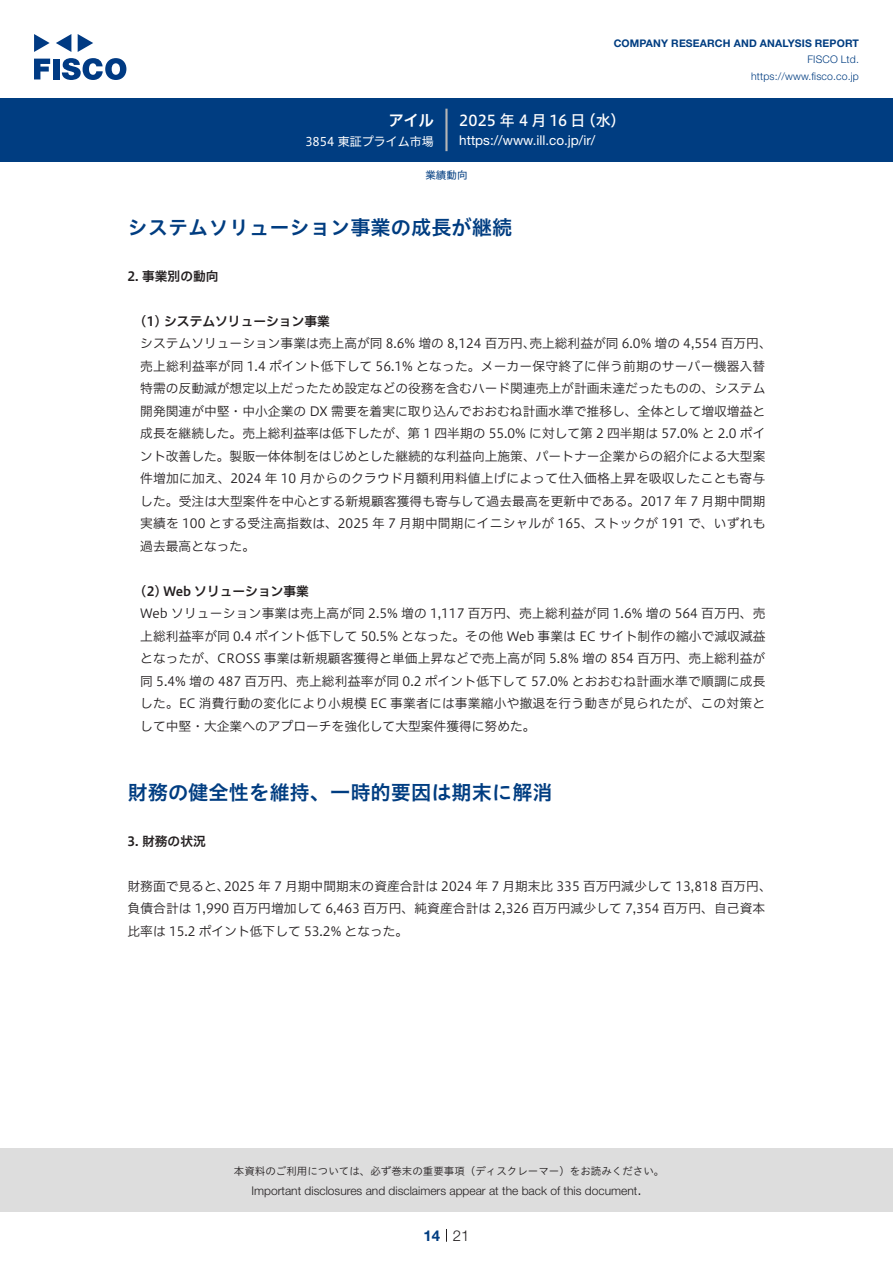
<style>
.page{position:relative;width:893px;height:1263px;background:#fff}
.page>*{position:absolute;margin:0;border:0;box-sizing:border-box;transform-origin:0 0}
.中タイトル{font:20.25px "Hiragino UD Sans Std W6";color:#003d81}
.t1{font:15px "Hiragino UD Sans F Std N W5";letter-spacing:.005em;color:#fff}
.t2{font:300 15px "Helvetica Neue LT Std";color:#231f20}
.t3{font:15px "Hiragino UD Sans F Std N W6";color:#fff}
.t4{font:700 15px "Helvetica Neue LT Std";color:#003d81}
.t5{font:13.5px "Helvetica Neue LT Std";color:#fff}
.本文3mm{font:12.75px/22.5px "Hiragino UD Sans F Std N W3";color:#231f20}
.本文{font:12.75px/22.5px "Hiragino UD Sans F Std N W3";color:#231f20}
.小タイトル3mm{font:12.75px "Hiragino UD Sans F Std N W6";color:#231f20}
.小タイトル{font:12.75px "Hiragino UD Sans F Std N W6";color:#231f20}
.t6{font:300 12px "Helvetica Neue LT Std";color:#231f20}
.t7{font:12px "Hiragino UD Sans F Std N W4";color:#fff}
.t8{font:10.5px "Hiragino UD Sans Std W3";color:#231f20}
.t9{font:700 10.5px "Helvetica Neue LT Std";letter-spacing:.015em;color:#003d81}
.t10{font:300 10.5px/16.5px "Helvetica Neue LT Std";letter-spacing:.015em;color:#003d81;text-align:right}
.ヘッダー{font:10.5px "Hiragino UD Sans F Std N W4";color:#003d81}
</style>
<div class="page">
<div style="left:0;top:1148px;width:893px;height:64px;background:#ddd"></div>
<svg style="left:34px;top:59px;width:16px;height:20px"></svg>
<div style="left:53px;top:59px;width:6px;height:20px;background:#003a83"></div>
<svg style="left:62px;top:58px;width:64px;height:22px"></svg>
<svg style="left:34px;top:34px;width:16px;height:18px"></svg>
<svg style="left:78px;top:34px;width:15px;height:18px"></svg>
<svg style="left:56px;top:34px;width:15px;height:18px"></svg>
<div style="left:0;top:98px;width:893px;height:64px;background:#003d81"></div>
<hr style="left:445px;top:109px;width:3px;height:42px;background:#b5b5b6">
<svg style="left:446px;top:1229px;width:1px;height:13px"></svg>
<p class="t3" style="left:389px;top:109px;width:46px">アイル</p>
<p class="t7" style="left:305px;top:132px;width:130px">3854 東証プライム市場</p>
<p class="t9" style="left:614px;top:37px;width:247px">COMPANY RESEARCH AND ANALYSIS REPORT</p>
<p class="t10" style="left:751px;top:51px;width:109px">FISCO Ltd. https://www.fisco.co j p.</p>
<p class="t1" style="left:581px;top:109px;width:46px">（水(</p>
<p class="t1" style="left:459px;top:109px;width:128px">2025 年 4 月 16 日</p>
<p class="t5" style="left:459px;top:132px;width:138px">https: / / w w w . i l l . c o j p. /i r/</p>
<p class="ヘッダー" style="left:425px;top:167px;width:43px">業績動向</p>
<p class="中タイトル" style="left:128px;top:212px;width:386px">システムソリューション事業の成長が継続</p>
<p class="小タイトル" style="left:128px;top:266px;width:93px">2. 事業別の動向</p>
<p class="小タイトル3mm" style="left:140px;top:311px;width:191px">1( ) システムソリューション事業</p>
<p class="本文3mm" style="left:140px;top:331px;width:627px">システムソリューション事業は売上高が同 8.6% 増の 8,124 百万円、<br>売上総利益率が同 1.4 ポイント低下して 56.1% となった。メーカー保守終了に伴う前期のサーバー機器入替特需の反動減が想定以上だったため設定などの役務を含むハード関連売上が計画未達だったものの、システム開発関連が中堅・中小企業の DX 需要を着実に取り込んでおおむね計画水準で推移し、全体として増収増益と成長を継続した。売上総利益率は低下したが、第 1 四半期の 55.0% に対して第 2 四半期は 57.0% と 2.0 ポイント改善した。製販一体体制をはじめとした継続的な利益向上施策、パートナー企業からの紹介による大型案件増加に加え、2024 年 10 月からのクラウド月額利用料値上げによって仕入価格上昇を吸収したことも寄与した。受注は大型案件を中心とする新規顧客獲得も寄与して過去最高を更新中である。2017 年 7 月期中間期実績を 100 とする受注高指数は、2025 年 7 月期中間期にイニシャルが 165、ストックが 191 で、いずれも過去最高となった。</p>
<p class="小タイトル3mm" style="left:140px;top:581px;width:170px">2( ) Web ソリューション事業</p>
<p class="本文3mm" style="left:140px;top:601px;width:627px;text-align:justify">Web ソリューション事業は売上高が同 2.5% 増の 1,117 百万円、売上総利益が同 1.6% 増の 564 百万円、売上総利益率が同 0.4 ポイント低下して 50.5% となった。その他 Web 事業は EC サイト制作の縮小で減収減益となったが、CROSS 事業は新規顧客獲得と単価上昇などで売上高が同 5.8% 増の 854 百万円、売上総利益が同 5.4% 増の 487 百万円、売上総利益率が同 0.2 ポイント低下して 57.0% とおおむね計画水準で順調に成長した。EC 消費行動の変化により小規模 EC 事業者には事業縮小や撤退を行う動きが見られたが、この対策として中堅・大企業へのアプローチを強化して大型案件獲得に努めた。</p>
<p class="本文3mm" style="left:529px;top:331px;width:244px">売上総利益が同 6.0% 増の 4,554 百万円、</p>
<p class="中タイトル" style="left:128px;top:776px;width:427px">財務の健全性を維持、一時的要因は期末に解消</p>
<p class="小タイトル" style="left:128px;top:831px;width:80px">3. 財務の状況</p>
<p class="本文" style="left:224px;top:874px;width:549px">2025 年 7 月期中間期末の資産合計は 2024 年 7 月期末比 335 百万円減少して 13,818 百万円、</p>
<p class="本文" style="left:128px;top:874px;width:639px">財務面で見ると、<br>負債合計は 1,990 百万円増加して 6,463 百万円、純資産合計は 2,326 百万円減少して 7,354 百万円、自己資本比率は 15.2 ポイント低下して 53.2% となった。</p>
<p class="t8" style="left:234px;top:1163px;width:432px">本資料のご利用については、必ず巻末の重要事項（ディスクレーマー）をお読みください。</p>
<p class="t2" style="left:637px;top:1180px;width:6px">.</p>
<p class="t6" style="left:251px;top:1183px;width:387px">Important disclosures and disclaimers appear at the back of this document</p>
<p class="t4" style="left:423px;top:1226px;width:18px">14</p>
<p class="t2" style="left:453px;top:1226px;width:18px">21</p>
</div>
